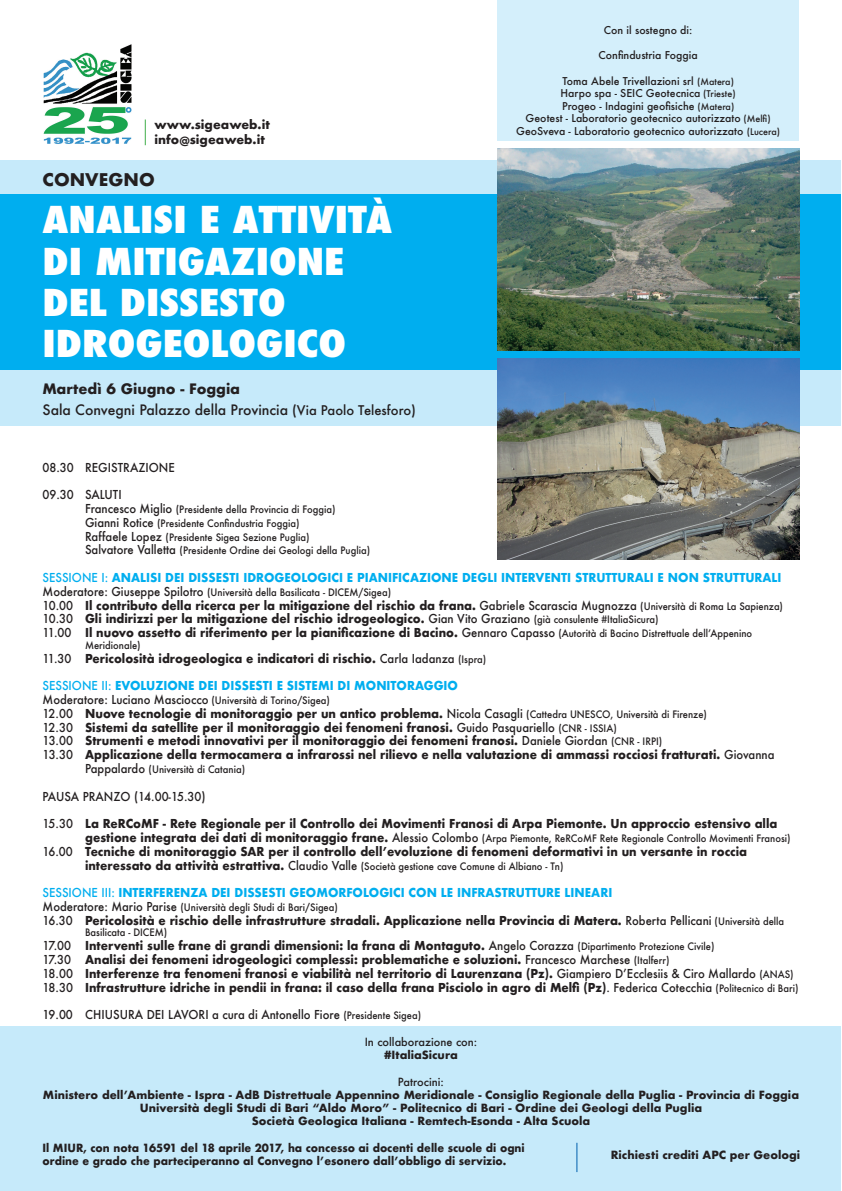
<style>
.page{position:relative;width:842px;height:1191px;background:#fff}
.page>*{position:absolute;margin:0;border:0;box-sizing:border-box;transform-origin:0 0}
.t1{font:800 condensed 36px/41.4px "Futura";color:#fff;scale:1.2 1}
.t2{font:700 17px "Futura";color:#231f20}
.t3{font:500 14px/21px "Futura";color:#231f20}
.t4{font:700 12px/13.8px "Futura";color:#231f20;scale:.94 1}
.t5{font:700 12px "Futura";color:#00aeef;scale:.94 1}
.t6{font:500 12px "Futura";color:#231f20;scale:.94 1}
.t7{font:700 12px/14.4px "Futura";color:#231f20}
.t8{font:700 11px/13.2px "Futura";color:#231f20;text-align:center}
.t9{font:700 11px/13.2px "Futura";color:#231f20;scale:.95 1}
.t10{font:500 11px "Futura";color:#231f20}
.t11{font:500 10.5px/12.6px "Futura";color:#231f20;text-align:center}
.t12{font:500 10px/13.8px "Futura";color:#231f20;scale:.94 1}
.s1{font-weight:700}
.s2{font-size:13px}
.s3{font-size:9px}
.s4{font-size:12px}
.s5{font-weight:500}
.s6{font-weight:500;font-size:10px}
.s7{font-weight:500;color:#00aeef}
.s8{color:#00aeef}
.s9{font-weight:700;font-size:12px}
.s10{font-size:10px}
</style>
<div class="page">
<div style="left:0;top:160px;width:841px;height:265px;background:#c6eafa"></div>
<div style="left:0;top:1026px;width:841px;height:165px;background:#c6eafa"></div>
<div style="left:0;top:194px;width:841px;height:176px;background:#00aeef"></div>
<img style="left:43px;top:44px;width:89px;height:100px">
<img style="left:497px;top:358px;width:302px;height:202px">
<img style="left:497px;top:149px;width:302px;height:201px">
<svg style="left:145px;top:119px;width:1px;height:26px"></svg>
<hr style="left:576px;top:1142px;width:1px;height:30px;background:#0160ae">
<div style="left:497px;top:0;width:302px;height:141px;background:#d4effb"></div>
<p class="t7" style="left:154px;top:118px;width:117px">www.sigeaweb.it info@sigeaweb.it</p>
<h2 class="t2" style="left:43px;top:167px;width:114px">CONVEGNO</h2>
<h1 class="t1" style="left:43px;top:199px;width:293px">ANALISI E ATTIVITÀ<br>DI MITIGAZIONE<br>DEL DISSESTO<br>IDROGEOLOGICO</h1>
<p class="t3" style="left:43px;top:378px;width:375px"><span class="s1">Martedì 6 Giugno - Foggia<br></span>Sala Convegni Palazzo della Provincia <span class="s2">(Via Paolo Telesforo)</span></p>
<p class="t11" style="left:604px;top:24px;width:90px">Con il sostegno di:</p>
<p class="t11" style="left:599px;top:49px;width:101px">Confindustria Foggia</p>
<p class="t11" style="left:516px;top:74px;width:266px">Toma Abele Trivellazioni srl <span class="s3">(Matera)<br></span>Harpo spa - SEIC Geotecnica <span class="s3">(Trieste)<br></span>Progeo - Indagini geofisiche <span class="s3">(Matera)<br></span>Geotest - Laboratorio geotecnico autorizzato <span class="s3">(Melfi)<br></span>GeoSveva - Laboratorio geotecnico autorizzato <span class="s3">(Lucera)</span></p>
<p class="t6" style="left:43px;top:459px;width:142px">08.30 REGISTRAZIONE</p>
<p class="t6" style="left:43px;top:486px;width:86px">09.30 SALUTI</p>
<p class="t12" style="left:85px;top:502px;width:305px"><span class="s4">Francesco Miglio</span> (Presidente della Provincia di Foggia)<br><span class="s4">Gianni Rotice</span> (Presidente Confindustria Foggia)<br><span class="s4">Raffaele Lopez</span> (Presidente Sigea Sezione Puglia)<br><span class="s4">Salvatore Valletta</span> (Presidente Ordine dei Geologi della Puglia)</p>
<p class="t5" style="left:43px;top:569px;width:788px"><span class="s5">SESSIONE I:</span> ANALISI DEI DISSESTI IDROGEOLOGICI E PIANIFICAZIONE DEGLI INTERVENTI STRUTTURALI E NON STRUTTURALI</p>
<p class="t12" style="left:43px;top:585px;width:372px"><span class="s4">Moderatore: Giuseppe Spilotro</span> (Università della Basilicata - DICEM/Sigea)</p>
<p class="t4" style="left:43px;top:598px;width:789px"><span class="s5">10.00</span> Il contributo della ricerca per la mitigazione del rischio da frana. <span class="s5">Gabriele Scarascia Mugnozza</span> <span class="s6">(Università di Roma La Sapienza)<br></span><span class="s5">10.30</span> Gli indirizzi per la mitigazione del rischio idrogeologico. <span class="s5">Gian Vito Graziano</span> <span class="s6">(già consulente #ItaliaSicura)<br></span><span class="s5">11.00</span> Il nuovo assetto di riferimento per la pianificazione di Bacino. <span class="s5">Gennaro Capasso</span> <span class="s6">(Autorità di Bacino Distrettuale dell’Appenino</span></p>
<p class="t12" style="left:85px;top:638px;width:61px">Meridionale)</p>
<p class="t4" style="left:43px;top:651px;width:473px"><span class="s5">11.30</span> Pericolosità idrogeologica e indicatori di rischio. <span class="s5">Carla Iadanza</span> <span class="s6">(Ispra)</span></p>
<p class="t4" style="left:43px;top:678px;width:780px"><span class="s7">SESSIONE II:</span> <span class="s8">EVOLUZIONE DEI DISSESTI E SISTEMI DI MONITORAGGIO<br></span><span class="s5">Moderatore: Luciano Masciocco</span> <span class="s6">(Università di Torino/Sigea)<br></span><span class="s5">12.00</span> Nuove tecnologie di monitoraggio per un antico problema. <span class="s5">Nicola Casagli</span> <span class="s6">(Cattedra UNESCO, Università di Firenze)<br></span><span class="s5">12.30</span> Sistemi da satellite per il monitoraggio dei fenomeni franosi. <span class="s5">Guido Pasquariello</span> <span class="s6">(CNR - ISSIA)<br></span><span class="s5">13.00</span> Strumenti e metodi innovativi per il monitoraggio dei fenomeni franosi. <span class="s5">Daniele Giordan</span> <span class="s6">(CNR - IRPI)<br></span><span class="s5">13.30</span> Applicazione della termocamera a infrarossi nel rilievo e nella valutazione di ammassi rocciosi fratturati. <span class="s5">Giovanna</span></p>
<p class="t12" style="left:85px;top:762px;width:172px"><span class="s4">Pappalardo</span> (Università di Catania)</p>
<p class="t6" style="left:43px;top:788px;width:175px">PAUSA PRANZO (14.00-15.30)</p>
<p class="t4" style="left:43px;top:816px;width:783px"><span class="s5">15.30</span> La ReRCoMF - Rete Regionale per il Controllo dei Movimenti Franosi di Arpa Piemonte. Un approccio estensivo alla</p>
<p class="t12" style="left:85px;top:831px;width:752px"><span class="s9">gestione integrata dei dati di monitoraggio frane.</span> <span class="s4">Alessio Colombo</span> (Arpa Piemonte, ReRCoMF Rete Regionale Controllo Movimenti Franosi)</p>
<p class="t4" style="left:43px;top:844px;width:751px"><span class="s5">16.00</span> Tecniche di monitoraggio SAR per il controllo dell’evoluzione di fenomeni deformativi in un versante in roccia</p>
<p class="t12" style="left:85px;top:859px;width:510px"><span class="s9">interessato da attività estrattiva.</span> <span class="s4">Claudio Valle</span> (Società gestione cave Comune di Albiano - Tn)</p>
<p class="t5" style="left:43px;top:884px;width:608px"><span class="s5">SESSIONE III:</span> INTERFERENZA DEI DISSESTI GEOMORFOLOGICI CON LE INFRASTRUTTURE LINEARI</p>
<p class="t12" style="left:43px;top:900px;width:316px"><span class="s4">Moderatore: Mario Parise</span> (Università degli Studi di Bari/Sigea)</p>
<p class="t4" style="left:43px;top:913px;width:790px"><span class="s5">16.30</span> Pericolosità e rischio delle infrastrutture stradali. Applicazione nella Provincia di Matera. <span class="s5">Roberta Pellicani</span> <span class="s6">(Università della</span></p>
<p class="t12" style="left:85px;top:925px;width:89px">Basilicata - DICEM)</p>
<p class="t4" style="left:43px;top:938px;width:806px"><span class="s5">17.00</span> Interventi sulle frane di grandi dimensioni: la frana di Montaguto. <span class="s5">Angelo Corazza</span> <span class="s6">(Dipartimento Protezione Civile)<br></span><span class="s5">17.30</span> Analisi dei fenomeni idrogeologici complessi: problematiche e soluzioni. <span class="s5">Francesco Marchese</span> <span class="s6">(Italferr)<br></span><span class="s5">18.00</span> Interferenze tra fenomeni franosi e viabilità nel territorio di Laurenzana (Pz). <span class="s5">Giampiero D’Ecclesiis &amp; Ciro Mallardo</span> <span class="s6">(ANAS)<br></span><span class="s5">18.30</span> Infrastrutture idriche in pendii in frana: il caso della frana Pisciolo in agro di Melfi (Pz)<span class="s5">. Federica Cotecchia</span> <span class="s6">(Politecnico di Bari)</span></p>
<p class="t6" style="left:43px;top:1006px;width:404px">19.00 CHIUSURA DEI LAVORI a cura di Antonello Fiore <span class="s10">(Presidente Sigea)</span></p>
<p class="t10" style="left:365px;top:1034px;width:114px">In collaborazione con:</p>
<p class="t8" style="left:384px;top:1048px;width:75px">#ItaliaSicura</p>
<p class="t10" style="left:398px;top:1074px;width:48px">Patrocini:</p>
<p class="t8" style="left:43px;top:1088px;width:757px">Ministero dell’Ambiente - Ispra - AdB Distrettuale Appennino Meridionale - Consiglio Regionale della Puglia - Provincia di Foggia<br>Università degli Studi di Bari “Aldo Moro” - Politecnico di Bari - Ordine dei Geologi della Puglia<br>Società Geologica Italiana - Remtech-Esonda - Alta Scuola</p>
<p class="t9" style="left:43px;top:1140px;width:509px">Il MIUR, con nota 16591 del 18 aprile 2017, ha concesso ai docenti delle scuole di ogni ordine e grado che parteciperanno al Convegno l’esonero dall’obbligo di servizio.</p>
<p class="t8" style="left:611px;top:1148px;width:191px">Richiesti crediti APC per Geologi</p>
</div>
